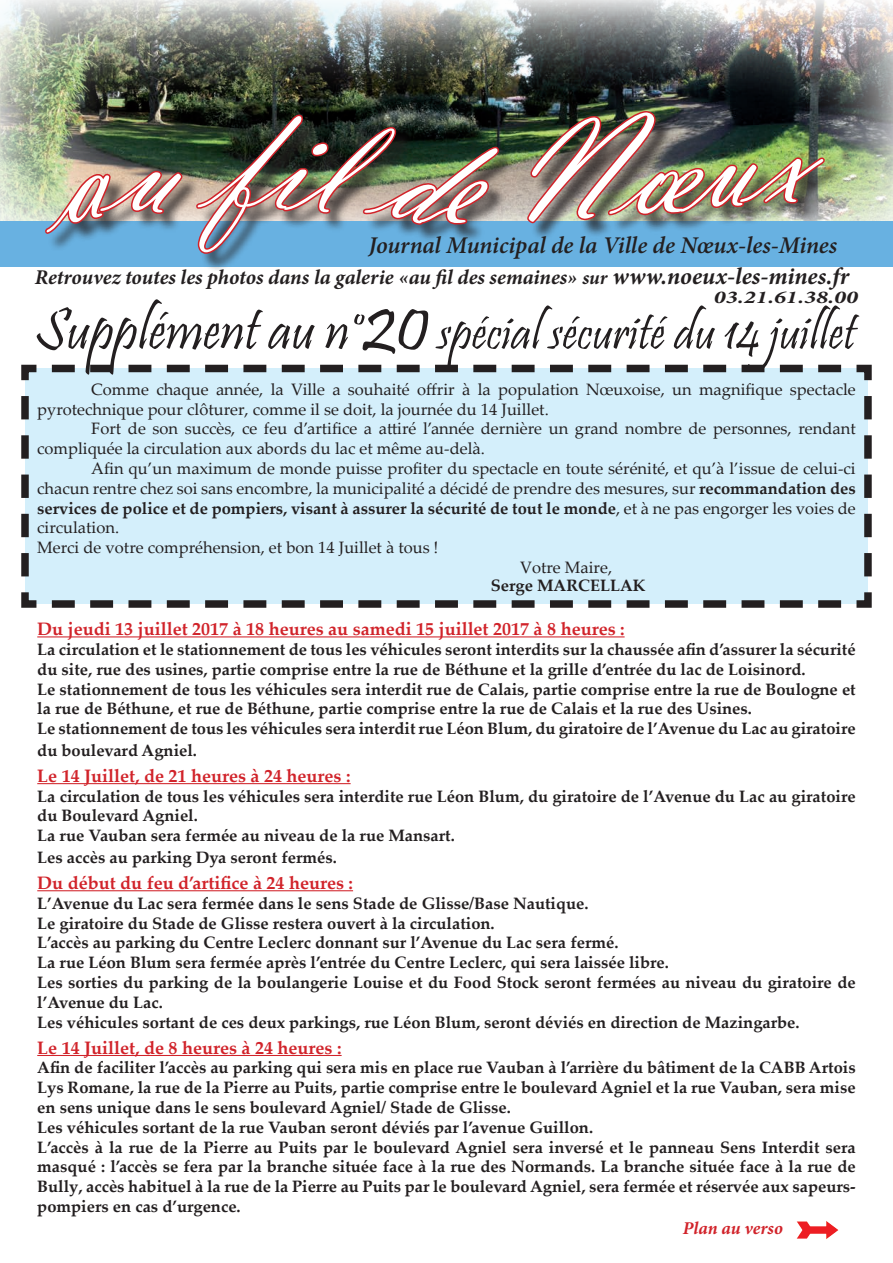
<style>
.page{position:relative;width:893px;height:1263px;background:#fff}
.page>*{position:absolute;margin:0;border:0;box-sizing:border-box;transform-origin:0 0}
.t1{font:150px "Vladimir Script";color:#fff}
.t2{font:52.5px "Pristina";color:#231f20}
.t3{font:italic 600 24px "Minion Pro";letter-spacing:-.005em;color:#231f20}
.t4{font:italic 700 21px "Minion Pro";color:#231f20}
.t5{font:700 18px "Palatino Linotype";color:#d1232a}
.t6{font:italic 700 18px "Minion Pro";color:#231f20;scale:1.33 1}
.t7{font:italic 700 18px "Minion Pro";letter-spacing:.005em;color:#d1232a}
.t8{font:700 16.5px/19.8px "Palatino Linotype";color:#231f20}
.t9{font:16.5px/19.8px "Palatino Linotype";color:#231f20}
.s1{font-size:19.5px}
.s2{font-size:24px}
.s3{font-size:60px}
.s4{font-size:79.5px}
.s5{font-weight:700}
</style>
<div class="page">
<img style="left:0;top:0;width:893px;height:221px">
<div style="left:0;top:221px;width:893px;height:45px;background:#68b1e1"></div>
<div style="left:48px;top:113px;width:795px;height:159px;background:#231f20;opacity:.75"></div>
<div style="left:21px;top:364px;width:851px;height:244px;background:#d4effb"></div>
<hr style="left:37px;top:636px;width:588px;height:1px;background:#d1232a">
<hr style="left:37px;top:783px;width:314px;height:1px;background:#d1232a">
<hr style="left:37px;top:890px;width:316px;height:1px;background:#d1232a">
<hr style="left:37px;top:1055px;width:305px;height:1px;background:#d1232a">
<img style="left:797px;top:1221px;width:13px;height:5px">
<img style="left:35px;top:158px;width:149px;height:78px">
<img style="left:195px;top:113px;width:306px;height:159px">
<img style="left:520px;top:10px;width:306px;height:262px">
<p class="t1" style="left:216px;top:72px;width:50px">f</p>
<p class="t1" style="left:437px;top:87px;width:46px">e</p>
<p class="t1" style="left:758px;top:67px;width:56px">x</p>
<p class="t3" style="left:368px;top:228px;width:470px">Journal Municipal de la Ville de Nœux-les-Mines</p>
<p class="t4" style="left:35px;top:262px;width:816px">Retrouvez toutes les photos dans la galerie «au fil des semaines» <span class="s1">sur</span> <span class="s2">www.noeux-les-mines.fr</span></p>
<p class="t6" style="left:714px;top:285px;width:110px">03.21.61.38.00</p>
<p class="t2" style="left:35px;top:303px;width:822px"><span class="s3">Supplément au n°</span><span class="s4">20</span> spécial sécurité du 14 juillet</p>
<p class="t9" style="left:37px;top:379px;width:820px;text-indent:54px">Comme chaque année, la Ville a souhaité offrir à la population Nœuxoise, un magnifique spectacle pyrotechnique pour clôturer, comme il se doit, la journée du 14 Juillet.</p>
<p class="t9" style="left:37px;top:418px;width:820px;text-indent:54px">Fort de son succès, ce feu d’artifice a attiré l’année dernière un grand nombre de personnes, rendant compliquée la circulation aux abords du lac et même au-delà.</p>
<p class="t9" style="left:37px;top:458px;width:820px;text-align:justify;text-indent:54px">Afin qu’un maximum de monde puisse profiter du spectacle en toute sérénité, et qu’à l’issue de celui-ci chacun rentre chez soi sans encombre, la municipalité a décidé de prendre des mesures, sur <span class="s5">recommandation des services de police et de pompiers, visant à assurer la sécurité de tout le monde</span>, et à ne pas engorger les voies de circulation.</p>
<p class="t9" style="left:37px;top:537px;width:403px">Merci de votre compréhension, et bon 14 Juillet à tous !</p>
<p class="t9" style="left:520px;top:557px;width:94px">Votre Maire,</p>
<p class="t8" style="left:491px;top:575px;width:156px">Serge MARCELLAK</p>
<p class="t5" style="left:37px;top:616px;width:589px">Du jeudi 13 juillet 2017 à 18 heures au samedi 15 juillet 2017 à 8 heures :</p>
<p class="t8" style="left:37px;top:639px;width:820px">La circulation et le stationnement de tous les véhicules seront interdits sur la chaussée afin d’assurer la sécurité du site, rue des usines, partie comprise entre la rue de Béthune et la grille d’entrée du lac de Loisinord.</p>
<p class="t8" style="left:37px;top:678px;width:820px">Le stationnement de tous les véhicules sera interdit rue de Calais, partie comprise entre la rue de Boulogne et la rue de Béthune, et rue de Béthune, partie comprise entre la rue de Calais et la rue des Usines.</p>
<p class="t8" style="left:37px;top:717px;width:820px;line-height:21.6px">Le stationnement de tous les véhicules sera interdit rue Léon Blum, du giratoire de l’Avenue du Lac au giratoire du boulevard Agniel.</p>
<p class="t5" style="left:37px;top:763px;width:315px">Le 14 Juillet, de 21 heures à 24 heures :</p>
<p class="t8" style="left:37px;top:785px;width:820px">La circulation de tous les véhicules sera interdite rue Léon Blum, du giratoire de l’Avenue du Lac au giratoire du Boulevard Agniel.</p>
<p class="t8" style="left:37px;top:825px;width:419px">La rue Vauban sera fermée au niveau de la rue Mansart.</p>
<p class="t8" style="left:37px;top:847px;width:301px">Les accès au parking Dya seront fermés.</p>
<p class="t5" style="left:37px;top:870px;width:317px">Du début du feu d’artifice à 24 heures :</p>
<p class="t8" style="left:37px;top:893px;width:553px">L’Avenue du Lac sera fermée dans le sens Stade de Glisse/Base Nautique.</p>
<p class="t8" style="left:37px;top:912px;width:459px">Le giratoire du Stade de Glisse restera ouvert à la circulation.</p>
<p class="t8" style="left:37px;top:932px;width:583px">L’accès au parking du Centre Leclerc donnant sur l’Avenue du Lac sera fermé.</p>
<p class="t8" style="left:37px;top:952px;width:633px">La rue Léon Blum sera fermée après l’entrée du Centre Leclerc, qui sera laissée libre.</p>
<p class="t8" style="left:37px;top:972px;width:820px">Les sorties du parking de la boulangerie Louise et du Food Stock seront fermées au niveau du giratoire de l’Avenue du Lac.</p>
<p class="t8" style="left:37px;top:1011px;width:764px">Les véhicules sortant de ces deux parkings, rue Léon Blum, seront déviés en direction de Mazingarbe.</p>
<p class="t5" style="left:37px;top:1035px;width:306px">Le 14 Juillet, de 8 heures à 24 heures :</p>
<p class="t8" style="left:37px;top:1057px;width:820px;text-align:justify">Afin de faciliter l’accès au parking qui sera mis en place rue Vauban à l’arrière du bâtiment de la CABB Artois Lys Romane, la rue de la Pierre au Puits, partie comprise entre le boulevard Agniel et la rue Vauban, sera mise en sens unique dans le sens boulevard Agniel/ Stade de Glisse.</p>
<p class="t8" style="left:37px;top:1117px;width:557px">Les véhicules sortant de la rue Vauban seront déviés par l’avenue Guillon.</p>
<p class="t8" style="left:37px;top:1136px;width:820px;text-align:justify">L’accès à la rue de la Pierre au Puits par le boulevard Agniel sera inversé et le panneau Sens Interdit sera masqué : l’accès se fera par la branche située face à la rue des Normands. La branche située face à la rue de Bully, accès habituel à la rue de la Pierre au Puits par le boulevard Agniel, sera fermée et réservée aux sapeurs&shy;pompiers en cas d’urgence.</p>
<p class="t7" style="left:683px;top:1215px;width:102px">Plan au verso</p>
</div>
